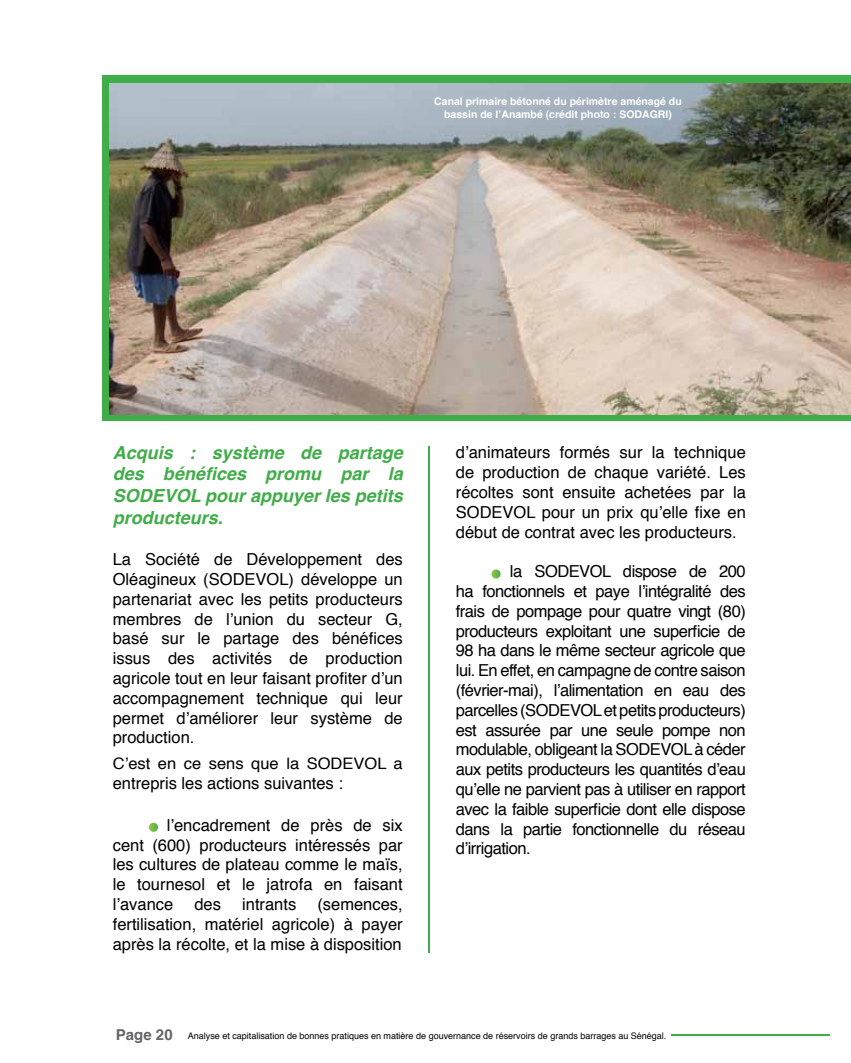
<style>
.page{position:relative;width:851px;height:1063px;background:#fff}
.page>*{position:absolute;margin:0;border:0;box-sizing:border-box;transform-origin:0 0}
.t1{font:italic 700 18px/21.6px "Helvetica";color:#41ad49;text-align:justify}
.t2{font:16.5px/19.8px "Helvetica";color:#000;text-align:justify}
.t3{font:15.9px "Helvetica";color:#000;scale:1.04 1}
.t4{font:700 15px "Helvetica";color:#636466}
.t5{font:700 10.5px/12.6px "Helvetica";color:#fff;text-align:center}
.t6{font:9px "Helvetica";color:#000}
</style>
<div class="page">
<hr style="left:428px;top:446px;width:1px;height:506px;background:#41ad49">
<div style="left:102px;top:76px;width:748px;height:345px;background:#41ad49"></div>
<img style="left:109px;top:84px;width:741px;height:331px">
<hr style="left:671px;top:1035px;width:158px;height:1px;background:#41ad49">
<svg style="left:149px;top:823px;width:9px;height:9px"></svg>
<svg style="left:491px;top:569px;width:9px;height:10px"></svg>
<p class="t5" style="left:434px;top:96px;width:249px">Canal primaire bétonné du périmètre aménagé du bassin de l’Anambé (crédit photo : SODAGRI)</p>
<p class="t1" style="left:113px;top:442px;width:291px">Acquis : système de partage des bénéfices promu par la SODEVOL pour appuyer les petits producteurs.</p>
<p class="t2" style="left:113px;top:550px;width:291px">La Société de Développement des Oléagineux (SODEVOL) développe un partenariat avec les petits producteurs membres de l’union du secteur G, basé sur le partage des bénéfices issus des activités de production agricole tout en leur faisant profiter d’un accompagnement technique qui leur permet d’améliorer leur système de production.</p>
<p class="t3" style="left:113px;top:751px;width:280px">C’est en ce sens que la SODEVOL a</p>
<p class="t2" style="left:113px;top:774px;width:232px">entrepris les actions suivantes :</p>
<p class="t2" style="left:113px;top:816px;width:291px;text-indent:54px">l’encadrement de près de six cent (600) producteurs intéressés par les cultures de plateau comme le maïs, le tournesol et le jatrofa en faisant l’avance</p>
<p class="t2" style="left:113px;top:895px;width:291px;text-indent:205px">(semences, fertilisation, matériel agricole) à payer après la récolte, et la mise à disposition</p>
<p class="t2" style="left:194px;top:895px;width:28px">des</p>
<p class="t2" style="left:242px;top:895px;width:56px">intrants</p>
<p class="t2" style="left:456px;top:443px;width:291px">d’animateurs formés sur la technique de production de chaque variété. Les récoltes sont ensuite achetées par la SODEVOL pour un prix qu’elle fixe en début de contrat avec les producteurs.</p>
<p class="t2" style="left:456px;top:562px;width:291px;text-indent:54px">la SODEVOL dispose de 200 ha fonctionnels et paye l’intégralité des frais de pompage pour quatre vingt (80) producteurs exploitant une superficie de 98 ha dans le même secteur agricole que lui. En effet, en campagne de contre saison (février-mai), l’alimentation en eau des parcelles (SODEVOL et petits producteurs) est assurée par une seule pompe non modulable, obligeant la SODEVOL à céder aux petits producteurs les quantités d’eau qu’elle ne parvient pas à utiliser en rapport avec la faible superficie dont elle dispose dans la partie fonctionnelle du réseau d’irrigation.</p>
<p class="t4" style="left:116px;top:1023px;width:58px">Page 20</p>
<p class="t6" style="left:188px;top:1029px;width:480px">Analyse et capitalisation de bonnes pratiques en matière de gouvernance de réservoirs de grands barrages au Sénégal.</p>
</div>
